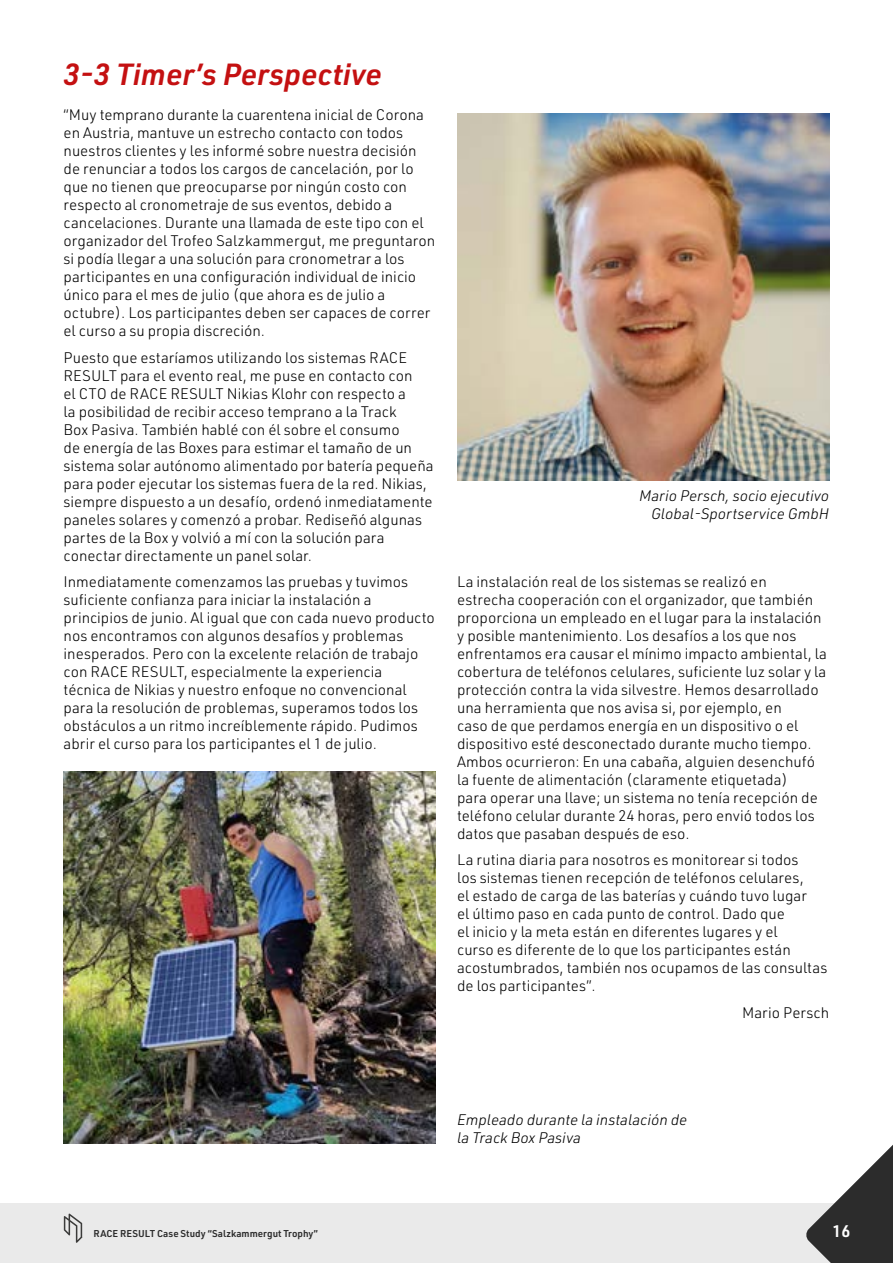
<style>
.page{position:relative;width:893px;height:1263px;background:#fff}
.page>*{position:absolute;margin:0;border:0;box-sizing:border-box;transform-origin:0 0}
.t1{font:italic 600 30px "URWDIN";color:#c41011}
.t2{font:600 16.5px "URWDIN";color:#fff}
.t3{font:300 15px/18px "URWDIN";color:#000}
.t4{font:italic 300 15px/18px "URWDIN";color:#000;text-align:right}
.t5{font:600 9.75px "URWDIN";color:#2c2c2c}
</style>
<div class="page">
<img style="left:457px;top:114px;width:372px;height:366px">
<img style="left:64px;top:772px;width:372px;height:372px">
<div style="left:0;top:1203px;width:893px;height:60px;background:#eaeaea"></div>
<svg style="left:64px;top:1213px;width:18px;height:30px"></svg>
<svg style="left:806px;top:1145px;width:87px;height:118px"></svg>
<h1 class="t1" style="left:64px;top:54px;width:320px">3-3 Timer’s Perspective</h1>
<p class="t3" style="left:64px;top:105px;width:373px">“Muy temprano durante la cuarentena inicial de Corona en Austria, mantuve un estrecho contacto con todos nuestros clientes y les informé sobre nuestra decisión de renunciar a todos los cargos de cancelación, por lo que no tienen que preocuparse por ningún costo con respecto al cronometraje de sus eventos, debido a cancelaciones. Durante una llamada de este tipo con el organizador del Trofeo Salzkammergut, me preguntaron si podía llegar a una solución para cronometrar a los participantes en una configuración individual de inicio único para el mes de julio (que ahora es de julio a octubre). Los participantes deben ser capaces de correr el curso a su propia discreción.</p>
<p class="t3" style="left:64px;top:348px;width:371px">Puesto que estaríamos utilizando los sistemas RACE RESULT para el evento real, me puse en contacto con<br>el CTO de RACE RESULT Nikias Klohr con respecto a<br>la posibilidad de recibir acceso temprano a la Track<br>Box Pasiva. También hablé con él sobre el consumo<br>de energía de las Boxes para estimar el tamaño de un sistema solar autónomo alimentado por batería pequeña para poder ejecutar los sistemas fuera de la red. Nikias, siempre dispuesto a un desafío, ordenó inmediatamente paneles solares y comenzó a probar. Rediseñó algunas partes de la Box y volvió a mí con la solución para conectar directamente un panel solar.</p>
<p class="t3" style="left:64px;top:572px;width:373px">Inmediatamente comenzamos las pruebas y tuvimos suficiente confianza para iniciar la instalación a principios de junio. Al igual que con cada nuevo producto nos encontramos con algunos desafíos y problemas inesperados. Pero con la excelente relación de trabajo con RACE RESULT, especialmente la experiencia<br>técnica de Nikias y nuestro enfoque no convencional para la resolución de problemas, superamos todos los obstáculos a un ritmo increíblemente rápido. Pudimos abrir el curso para los participantes el 1 de julio.</p>
<p class="t3" style="left:457px;top:572px;width:371px">La instalación real de los sistemas se realizó en estrecha cooperación con el organizador, que también proporciona un empleado en el lugar para la instalación y posible mantenimiento. Los desafíos a los que nos enfrentamos era causar el mínimo impacto ambiental, la cobertura de teléfonos celulares, suficiente luz solar y la protección contra la vida silvestre. Hemos desarrollado una herramienta que nos avisa si, por ejemplo, en<br>caso de que perdamos energía en un dispositivo o el dispositivo esté desconectado durante mucho tiempo.<br>Ambos ocurrieron: En una cabaña, alguien desenchufó la fuente de alimentación (claramente etiquetada)<br>para operar una llave; un sistema no tenía recepción de teléfono celular durante 24 horas, pero envió todos los datos que pasaban después de eso.</p>
<p class="t3" style="left:457px;top:851px;width:372px">La rutina diaria para nosotros es monitorear si todos<br>los sistemas tienen recepción de teléfonos celulares,<br>el estado de carga de las baterías y cuándo tuvo lugar<br>el último paso en cada punto de control. Dado que<br>el inicio y la meta están en diferentes lugares y el<br>curso es diferente de lo que los participantes están acostumbrados, también nos ocupamos de las consultas de los participantes”.</p>
<p class="t3" style="left:742px;top:1003px;width:88px">Mario Persch</p>
<p class="t4" style="left:639px;top:486px;width:191px">Mario Persch, socio ejecutivo<br>Global-Sportservice GmbH</p>
<p class="t4" style="left:457px;top:1110px;width:232px;text-align:left">Empleado durante la instalación de la Track Box Pasiva</p>
<p class="t5" style="left:94px;top:1226px;width:226px">RACE RESULT Case Study “Salzkammergut Trophy”</p>
<p class="t2" style="left:833px;top:1220px;width:19px">16</p>
</div>
